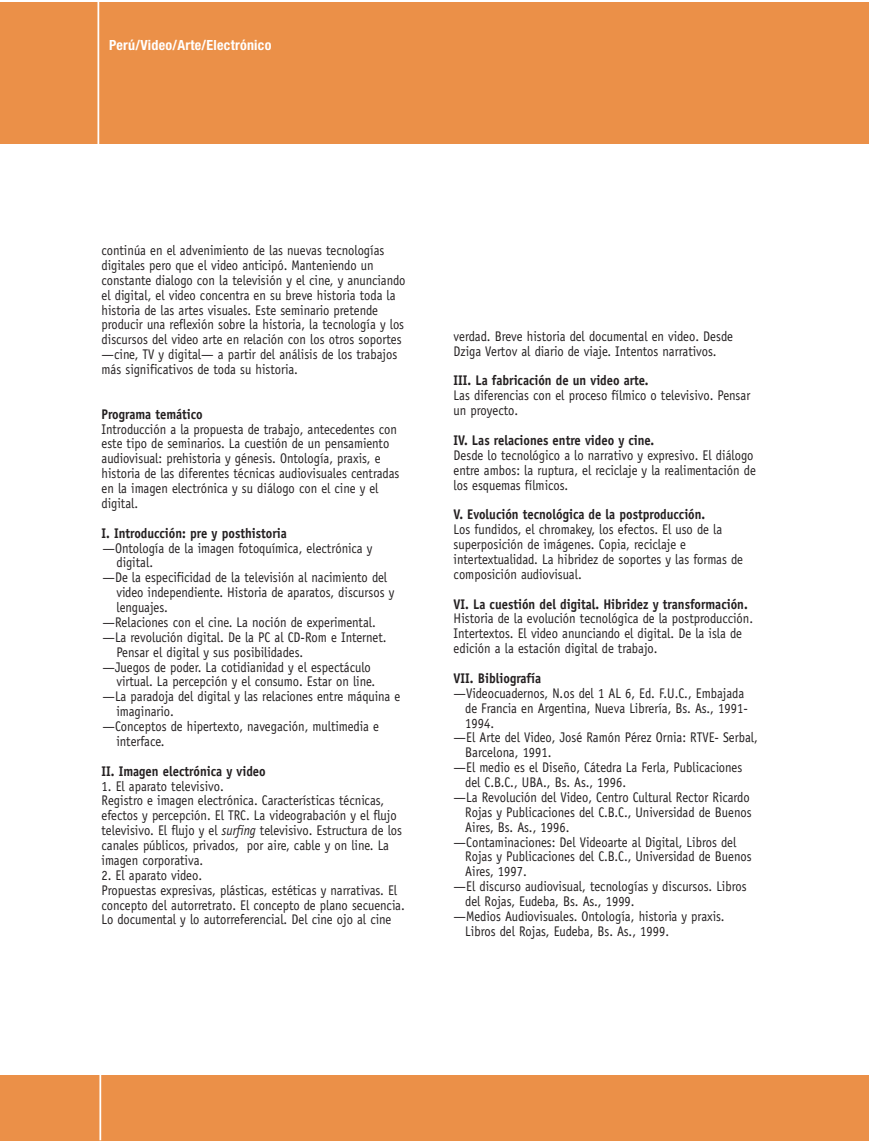
<style>
.page{position:relative;width:869px;height:1141px;background:#fff}
.page>*{position:absolute;margin:0;border:0;box-sizing:border-box;transform-origin:0 0}
.t1{font:14px/14.9px "Officina Sans";color:#231f20;scale:.9 1}
.t2{font:700 14px "Officina Sans";color:#231f20;scale:.9 1}
.t3{font:700 condensed 14px "Helvetica Neue";letter-spacing:.02em;color:#fff}
.s1{font-style:italic}
</style>
<div class="page">
<div style="left:0;top:2px;width:868px;height:141px;background:#eb9048"></div>
<hr style="left:97px;top:2px;width:2px;height:145px;background:#fff">
<div style="left:0;top:1075px;width:868px;height:66px;background:#eb9048"></div>
<hr style="left:99px;top:1071px;width:2px;height:69px;background:#fff">
<p class="t3" style="left:109px;top:37px;width:164px">Perú/Video/Arte/Electrónico</p>
<p class="t1" style="left:101px;top:244px;width:339px">continúa en el advenimiento de las nuevas tecnologías digitales pero que el video anticipó. Manteniendo un constante dialogo con la televisión y el cine, y anunciando el digital, el video concentra en su breve historia toda la historia de las artes visuales. Este seminario pretende producir una reflexión sobre la historia, la tecnología y los discursos del video arte en relación con los otros soportes —cine, TV y digital— a partir del análisis de los trabajos más significativos de toda su historia.</p>
<p class="t2" style="left:101px;top:409px;width:114px">Programa temático</p>
<p class="t1" style="left:101px;top:423px;width:332px">Introducción a la propuesta de trabajo, antecedentes con este tipo de seminarios. La cuestión de un pensamiento audiovisual: prehistoria y génesis. Ontología, praxis, e historia de las diferentes técnicas audiovisuales centradas en la imagen electrónica y su diálogo con el cine y el digital.</p>
<p class="t2" style="left:101px;top:528px;width:207px">I. Introducción: pre y posthistoria</p>
<p class="t1" style="left:102px;top:542px;width:301px">—Ontología de la imagen fotoquímica, electrónica y</p>
<p class="t1" style="left:116px;top:556px;width:42px">digital.</p>
<p class="t1" style="left:102px;top:571px;width:318px">—De la especificidad de la televisión al nacimiento del</p>
<p class="t1" style="left:116px;top:586px;width:310px">video independiente. Historia de aparatos, discursos y</p>
<p class="t1" style="left:116px;top:601px;width:59px">lenguajes.</p>
<p class="t1" style="left:102px;top:616px;width:305px">—Relaciones con el cine. La noción de experimental.</p>
<p class="t1" style="left:102px;top:631px;width:317px">—La revolución digital. De la PC al CD-Rom e Internet.</p>
<p class="t1" style="left:116px;top:646px;width:209px">Pensar el digital y sus posibilidades.</p>
<p class="t1" style="left:102px;top:661px;width:300px">—Juegos de poder. La cotidianidad y el espectáculo</p>
<p class="t1" style="left:116px;top:675px;width:289px">virtual. La percepción y el consumo. Estar on line.</p>
<p class="t1" style="left:102px;top:690px;width:332px">—La paradoja del digital y las relaciones entre máquina e</p>
<p class="t1" style="left:116px;top:705px;width:65px">imaginario.</p>
<p class="t1" style="left:102px;top:720px;width:309px">—Conceptos de hipertexto, navegación, multimedia e</p>
<p class="t1" style="left:116px;top:735px;width:55px">interface.</p>
<p class="t2" style="left:101px;top:766px;width:184px">II. Imagen electrónica y video</p>
<p class="t1" style="left:101px;top:780px;width:335px">1. El aparato televisivo.<br>Registro e imagen electrónica. Características técnicas, efectos y percepción. El TRC. La videograbación y el flujo televisivo. El flujo y el <span class="s1">surfing</span> televisivo. Estructura de los canales públicos, privados, por aire, cable y on line. La imagen corporativa.</p>
<p class="t1" style="left:101px;top:869px;width:338px">2. El aparato video.<br>Propuestas expresivas, plásticas, estéticas y narrativas. El concepto del autorretrato. El concepto de plano secuencia.<br>Lo documental y lo autorreferencial. Del cine ojo al cine</p>
<p class="t1" style="left:453px;top:330px;width:312px">verdad. Breve historia del documental en video. Desde<br>Dziga Vertov al diario de viaje. Intentos narrativos.</p>
<p class="t2" style="left:453px;top:375px;width:218px">III. La fabricación de un video arte.</p>
<p class="t1" style="left:453px;top:389px;width:331px">Las diferencias con el proceso fílmico o televisivo. Pensar un proyecto.</p>
<p class="t2" style="left:453px;top:435px;width:224px">IV. Las relaciones entre video y cine.</p>
<p class="t1" style="left:453px;top:449px;width:337px">Desde lo tecnológico a lo narrativo y expresivo. El diálogo entre ambos: la ruptura, el reciclaje y la realimentación de los esquemas fílmicos.</p>
<p class="t2" style="left:453px;top:509px;width:281px">V. Evolución tecnológica de la postproducción.</p>
<p class="t1" style="left:453px;top:523px;width:323px">Los fundidos, el chromakey, los efectos. El uso de la superposición de imágenes. Copia, reciclaje e intertextualidad. La hibridez de soportes y las formas de composición audiovisual.</p>
<p class="t2" style="left:453px;top:598px;width:328px">VI. La cuestión del digital. Hibridez y transformación.</p>
<p class="t1" style="left:453px;top:612px;width:334px">Historia de la evolución tecnológica de la postproducción.<br>Intertextos. El video anunciando el digital. De la isla de edición a la estación digital de trabajo.</p>
<p class="t2" style="left:453px;top:673px;width:99px">VII. Bibliografía</p>
<p class="t1" style="left:453px;top:687px;width:324px">—Videocuadernos, N.os del 1 AL 6, Ed. F.U.C., Embajada</p>
<p class="t1" style="left:465px;top:702px;width:315px">de Francia en Argentina, Nueva Librería, Bs. As., 1991-</p>
<p class="t1" style="left:465px;top:716px;width:34px">1994.</p>
<p class="t1" style="left:453px;top:731px;width:339px">—El Arte del Video, José Ramón Pérez Ornia: RTVE- Serbal,</p>
<p class="t1" style="left:465px;top:746px;width:97px">Barcelona, 1991.</p>
<p class="t1" style="left:453px;top:761px;width:322px">—El medio es el Diseño, Cátedra La Ferla, Publicaciones</p>
<p class="t1" style="left:465px;top:776px;width:180px">del C.B.C., UBA., Bs. As., 1996.</p>
<p class="t1" style="left:453px;top:791px;width:330px">—La Revolución del Video, Centro Cultural Rector Ricardo</p>
<p class="t1" style="left:465px;top:806px;width:319px">Rojas y Publicaciones del C.B.C., Universidad de Buenos</p>
<p class="t1" style="left:465px;top:821px;width:117px">Aires, Bs. As., 1996.</p>
<p class="t1" style="left:453px;top:835px;width:315px">—Contaminaciones: Del Videoarte al Digital, Libros del</p>
<p class="t1" style="left:465px;top:850px;width:319px">Rojas y Publicaciones del C.B.C., Universidad de Buenos</p>
<p class="t1" style="left:465px;top:865px;width:70px">Aires, 1997.</p>
<p class="t1" style="left:453px;top:880px;width:327px">—El discurso audiovisual, tecnologías y discursos. Libros</p>
<p class="t1" style="left:465px;top:895px;width:190px">del Rojas, Eudeba, Bs. As., 1999.</p>
<p class="t1" style="left:453px;top:910px;width:302px">—Medios Audiovisuales. Ontología, historia y praxis.</p>
<p class="t1" style="left:465px;top:925px;width:228px">Libros del Rojas, Eudeba, Bs. As., 1999.</p>
</div>
